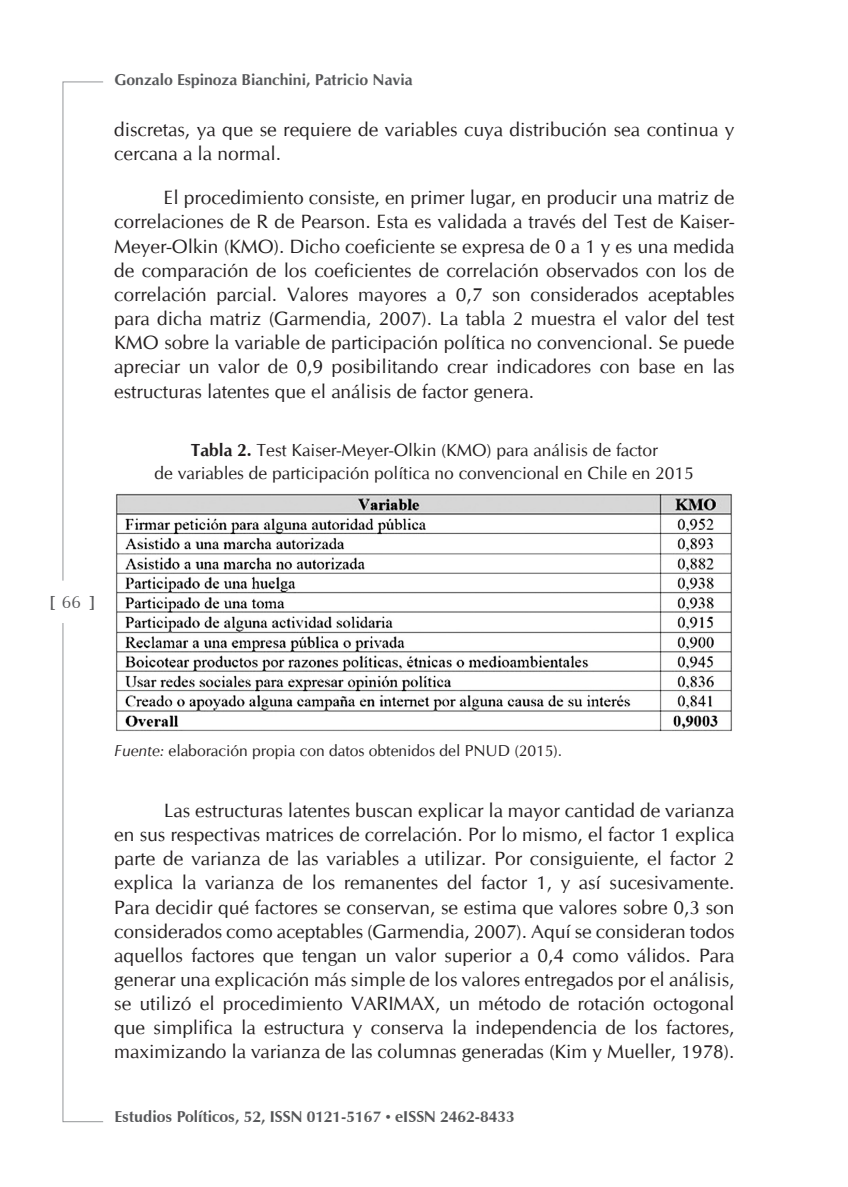
<style>
.page{position:relative;width:848px;height:1187px;background:#fff}
.page>*{position:absolute;margin:0;border:0;box-sizing:border-box;transform-origin:0 0}
.c_de_texto{font:19.25px/24.2px "CG Omega";color:#231f20;text-align:justify}
.tit_fig{font:17.5px/22.8px "CG Omega";color:#231f20;text-align:center}
.t1{font:17.5px "Zapf Humanist 601 BT";color:#57585a}
.fuente{font:15.75px "CG Omega";color:#231f20}
.t2{font:700 15.75px "Zapf Humanist 601 BT";color:#57585a}
.t3{font:700 15.75px "CG Omega";color:#57585a}
.s1{font-weight:700}
.s2{font-style:italic}
.s3{font-family:"Times New Roman";font-weight:400}
</style>
<div class="page">
<svg style="left:62px;top:81px;width:42px;height:500px"></svg>
<svg style="left:62px;top:623px;width:42px;height:499px"></svg>
<img style="left:116px;top:493px;width:616px;height:238px">
<p class="t3" style="left:114px;top:70px;width:300px">Gonzalo Espinoza Bianchini, Patricio Navia</p>
<p class="c_de_texto" style="left:114px;top:118px;width:622px">discretas, ya que se requiere de variables cuya distribución sea continua y cercana a la normal.</p>
<p class="c_de_texto" style="left:114px;top:186px;width:622px;text-indent:50px">El procedimiento consiste, en primer lugar, en producir una matriz de correlaciones de R de Pearson. Esta es validada a través del Test de Kaiser-Meyer-Olkin (KMO). Dicho coeficiente se expresa de 0 a 1 y es una medida de comparación de los coeficientes de correlación observados con los de correlación parcial. Valores mayores a 0,7 son considerados aceptables para dicha matriz (Garmendia, 2007). La tabla 2 muestra el valor del test KMO sobre la variable de participación política no convencional. Se puede apreciar un valor de 0,9 posibilitando crear indicadores con base en las estructuras latentes que el análisis de factor genera.</p>
<p class="tit_fig" style="left:155px;top:439px;width:541px"><span class="s1">Tabla 2.</span> Test Kaiser-Meyer-Olkin (KMO) para análisis de factor<br>de variables de participación política no convencional en Chile en 2015</p>
<p class="t1" style="left:62px;top:591px;width:21px">66</p>
<p class="fuente" style="left:114px;top:741px;width:449px"><span class="s2">Fuente:</span> elaboración propia con datos obtenidos del PNUD (2015).</p>
<p class="c_de_texto" style="left:114px;top:798px;width:622px;text-indent:50px">Las estructuras latentes buscan explicar la mayor cantidad de varianza en sus respectivas matrices de correlación. Por lo mismo, el factor 1 explica parte de varianza de las variables a utilizar. Por consiguiente, el factor 2 explica la varianza de los remanentes del factor 1, y así sucesivamente.<br>Para decidir qué factores se conservan, se estima que valores sobre 0,3 son considerados como aceptables (Garmendia, 2007). Aquí se consideran todos aquellos factores que tengan un valor superior a 0,4 como válidos. Para generar una explicación más simple de los valores entregados por el análisis, se utilizó el procedimiento VARIMAX, un método de rotación octogonal que simplifica la estructura y conserva la independencia de los factores, maximizando la varianza de las columnas generadas (Kim y Mueller, 1978).</p>
<p class="t2" style="left:114px;top:1106px;width:402px">Estudios Políticos, 52, ISSN 0121-5167 <span class="s3">•</span> eISSN 2462-8433</p>
</div>
